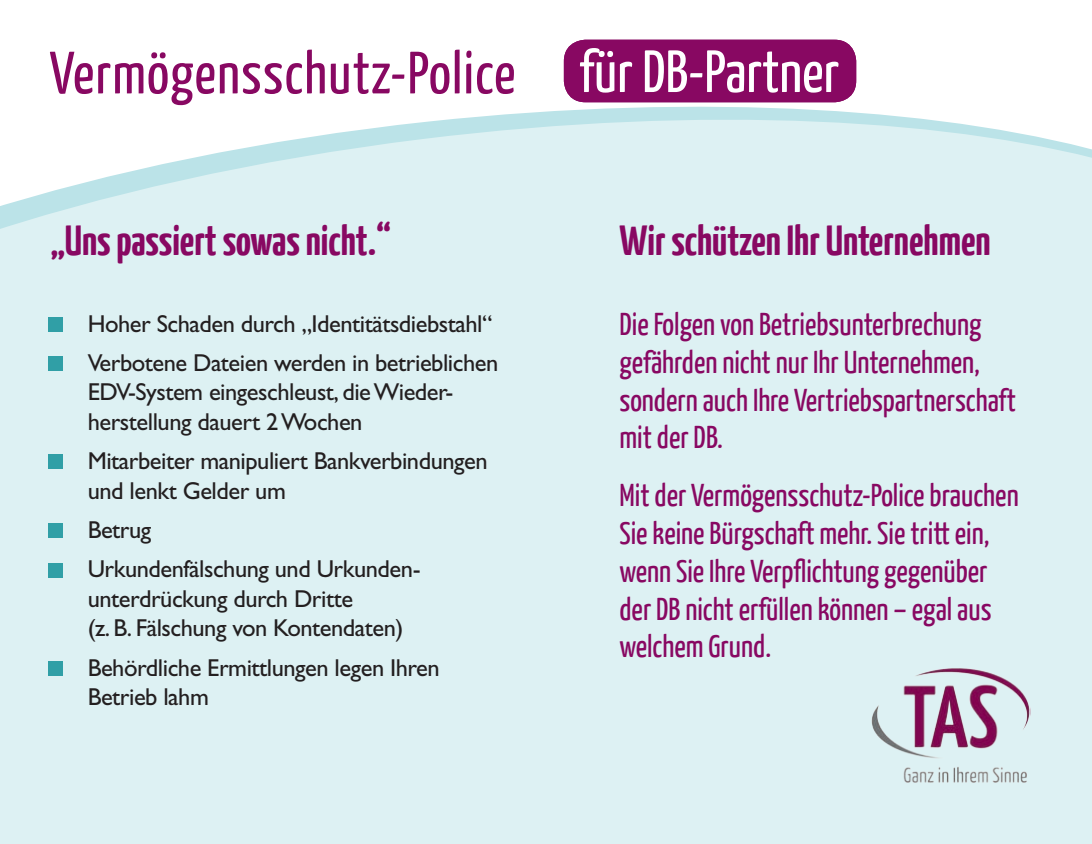
<style>
.page{position:relative;width:1092px;height:844px;background:#fff}
.page>*{position:absolute;margin:0;border:0;box-sizing:border-box;transform-origin:0 0}
.t1{font:59.5px "Yanone Kaffeesatz";letter-spacing:.02em;color:#880862}
.t2{font:700 42px "Yanone Kaffeesatz";color:#880862}
.t3{font:31.5px/37.8px "Yanone Kaffeesatz";color:#880862}
.t4{font:24.5px/29.4px "Gill Sans";letter-spacing:-.02em;color:#231f20}
.s1{color:#fff}
</style>
<div class="page">
<div style="left:0;top:106px;width:1091px;height:737px;background:#ddf1f3"></div>
<img style="left:870px;top:667px;width:160px;height:121px">
<div style="left:565px;top:41px;width:289px;height:59px;background:#880862;border-radius:20px"></div>
<div style="left:564px;top:40px;width:292px;height:62px;border:4px solid #880862;border-radius:20px"></div>
<div style="left:48px;top:317px;width:14px;height:14px;background:#309fa6"></div>
<div style="left:48px;top:356px;width:14px;height:15px;background:#309fa6"></div>
<div style="left:48px;top:454px;width:14px;height:15px;background:#309fa6"></div>
<div style="left:48px;top:523px;width:14px;height:15px;background:#309fa6"></div>
<div style="left:48px;top:562px;width:14px;height:15px;background:#309fa6"></div>
<div style="left:48px;top:661px;width:14px;height:14px;background:#309fa6"></div>
<h1 class="t1" style="left:50px;top:36px;width:791px">Vermögensschutz-Police <span class="s1">für DB-Partner</span></h1>
<h2 class="t2" style="left:50px;top:215px;width:342px">„Uns passiert sowas nicht.“</h2>
<p class="t4" style="left:88px;top:303px;width:412px;line-height:39.2px">Hoher Schaden durch „Identitätsdiebstahl“<br>Verbotene Dateien werden in betrieblichen</p>
<p class="t4" style="left:88px;top:377px;width:365px">EDV-System eingeschleust, die Wieder&shy;herstellung dauert 2 Wochen</p>
<p class="t4" style="left:88px;top:446px;width:401px">Mitarbeiter manipuliert Bankverbindungen und lenkt Gelder um</p>
<p class="t4" style="left:88px;top:510px;width:332px;line-height:39.2px">Betrug<br>Urkundenfälschung und Urkunden-</p>
<p class="t4" style="left:88px;top:583px;width:317px">unterdrückung durch Dritte<br>(z. B. Fälschung von Kontendaten)</p>
<p class="t4" style="left:88px;top:652px;width:353px">Behördliche Ermittlungen legen Ihren<br>Betrieb lahm</p>
<h2 class="t2" style="left:619px;top:215px;width:373px">Wir schützen Ihr Unternehmen</h2>
<p class="t3" style="left:619px;top:304px;width:398px">Die Folgen von Betriebsunterbrechung gefährden nicht nur Ihr Unternehmen, sondern auch Ihre Vertriebspartnerschaft mit der DB.</p>
<p class="t3" style="left:619px;top:475px;width:401px">Mit der Vermögensschutz-Police brauchen Sie keine Bürgschaft mehr. Sie tritt ein, wenn Sie Ihre Verpflichtung gegenüber der DB nicht erfüllen können – egal aus welchem Grund.</p>
</div>
